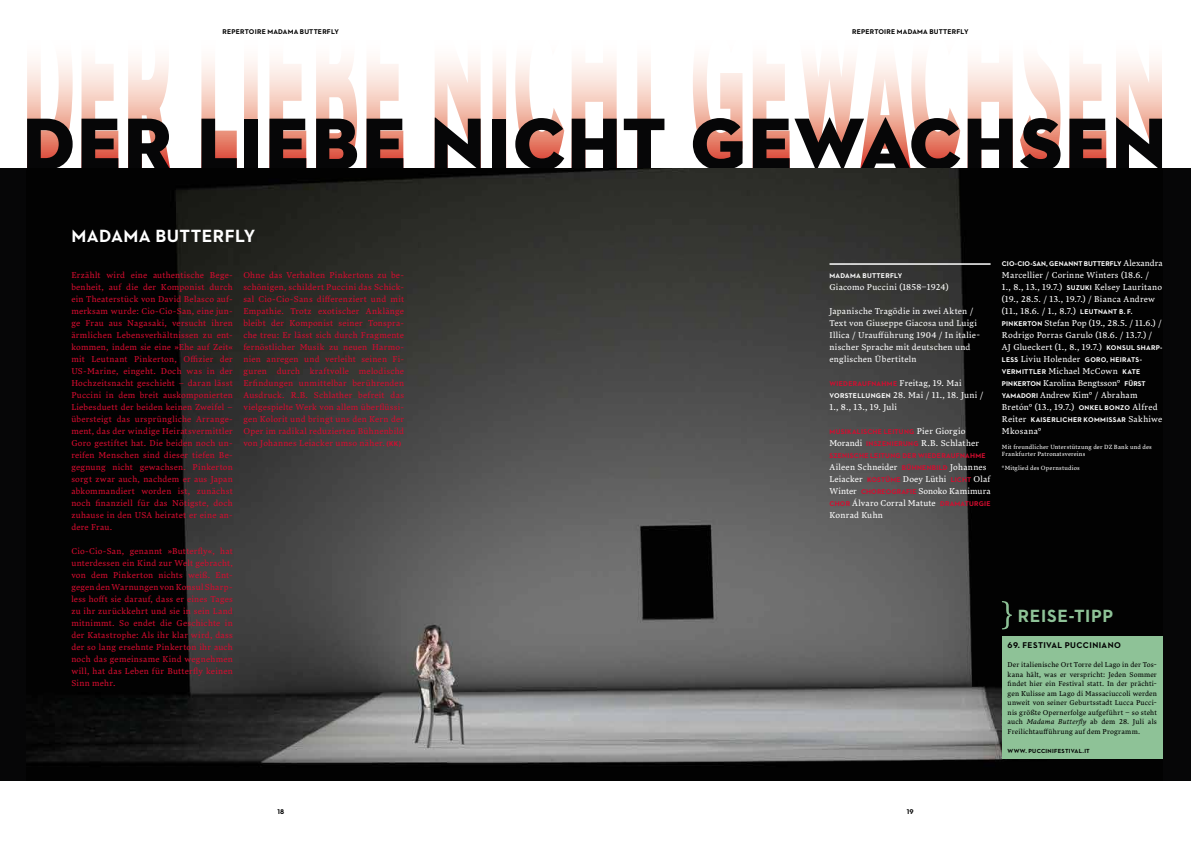
<style>
.page{position:relative;width:1191px;height:842px;background:#fff}
.page>*{position:absolute;margin:0;border:0;box-sizing:border-box;transform-origin:0 0}
.t1{font:75px "Neutraface 2 Display Titling";letter-spacing:.035em;color:#060607}
.t2{font:700 18px "Neutraface 2 Text";letter-spacing:.02em;color:#fff}
.t3{font:700 18px "Neutraface 2 Text";letter-spacing:.04em;color:#8ec297}
.t4{font:8.5px/12px "Lava Std";letter-spacing:.02em;color:#d50c2f;text-align:justify}
.t5{font:8.5px/12px "Lava Std";letter-spacing:.02em;color:#fff}
.t6{font:700 8.5px "Neutraface 2 Text";letter-spacing:.045em;color:#000}
.t7{font:7px/9.5px "Lava Std";letter-spacing:.025em;color:#000;text-align:justify}
.t8{font:700 7px/12px "Neutraface 2 Text";letter-spacing:.035em;color:#fff}
.t9{font:700 7px "Neutraface 2 Text";letter-spacing:.04em;color:#d50c2f}
.t10{font:700 7px "Neutraface 2 Text";letter-spacing:.025em;color:#000}
.t11{font:700 7px "Neutraface 2 Text";letter-spacing:.005em;color:#fff}
.t12{font:6px/7.2px "Lava Std";letter-spacing:.025em;color:#fff}
.t13{font:700 6px "Neutraface 2 Text";letter-spacing:.04em;color:#000}
.s1{font-family:"Neutraface 2 Text";font-weight:700;font-size:7px}
.s2{font-family:"Lava Std";font-weight:400;font-size:8.5px;color:#fff}
.s3{font-family:"Neutraface 2 Text";font-weight:700;font-size:7px;color:#d50c2f}
.s4{font-family:"Lava Std";font-weight:400;font-size:8.5px}
.s5{font-style:italic}
</style>
<div class="page">
<svg style="left:128px;top:60px;width:1034px;height:109px"></svg>
<div style="left:0;top:169px;width:1191px;height:612px;background:#060607"></div>
<img style="left:29px;top:169px;width:1133px;height:594px">
<hr style="left:829px;top:263px;width:161px;height:2px;background:#fff">
<svg style="left:1002px;top:601px;width:10px;height:28px"></svg>
<div style="left:1002px;top:636px;width:160px;height:122px;background:#8ec297"></div>
<p class="t10" style="left:222px;top:27px;width:118px">REPERTOIRE MADAMA BUTTERFLY</p>
<p class="t10" style="left:852px;top:27px;width:118px">REPERTOIRE MADAMA BUTTERFLY</p>
<h1 class="t1" style="left:23px;top:97px;width:1145px">DER LIEBE NICHT GEWACHSEN</h1>
<h2 class="t2" style="left:72px;top:225px;width:185px">MADAMA BUTTERFLY</h2>
<p class="t4" style="left:71px;top:269px;width:163px">Erzählt wird eine authentische Bege&shy;benheit, auf die der Komponist durch ein Theaterstück von David Belasco auf&shy;merksam wurde: Cio-Cio-San, eine jun&shy;ge Frau aus Nagasaki, versucht ihren ärmlichen Lebensverhältnissen zu ent&shy;kommen, indem sie eine »Ehe auf Zeit« mit Leutnant Pinkerton, Offizier der US-Marine, eingeht. Doch was in der Hochzeitsnacht geschieht – daran lässt Puccini in dem breit auskomponierten Liebesduett der beiden keinen Zweifel – übersteigt das ursprüngliche Arrange&shy;ment, das der windige Heiratsvermittler Goro gestiftet hat. Die beiden noch un&shy;reifen Menschen sind dieser tiefen Be&shy;gegnung nicht gewachsen. Pinkerton sorgt zwar auch, nachdem er aus Japan abkommandiert worden ist, zunächst noch finanziell für das Nötigste, doch zuhause in den USA heiratet er eine an&shy;dere Frau.</p>
<p class="t4" style="left:71px;top:545px;width:163px">Cio-Cio-San, genannt »Butterfly«, hat unterdessen ein Kind zur Welt gebracht, von dem Pinkerton nichts weiß. Ent&shy;gegen den Warnungen von Konsul Sharp&shy;less hofft sie darauf, dass er eines Tages zu ihr zurückkehrt und sie in sein Land mitnimmt. So endet die Geschichte in der Katastrophe: Als ihr klar wird, dass der so lang ersehnte Pinkerton ihr auch noch das gemeinsame Kind wegnehmen will, hat das Leben für Butterfly keinen Sinn mehr.</p>
<p class="t4" style="left:243px;top:269px;width:162px">Ohne das Verhalten Pinkertons zu be&shy;schönigen, schildert Puccini das Schick&shy;sal Cio-Cio-Sans differenziert und mit Empathie. Trotz exotischer Anklänge bleibt der Komponist seiner Tonspra&shy;che treu: Er lässt sich durch Fragmente fernöstlicher Musik zu neuen Harmo&shy;nien anregen und verleiht seinen Fi&shy;guren durch kraftvolle melodische Erfindungen unmittelbar berührenden Ausdruck. R.B. Schlather befreit das vielgespielte Werk von allem überflüssi&shy;gen Kolorit und bringt uns den Kern der Oper im radikal reduzierten Bühnenbild von Johannes Leiacker umso näher. <span class="s1">(KK)</span></p>
<p class="t8" style="left:829px;top:270px;width:74px">MADAMA BUTTERFLY</p>
<p class="t5" style="left:829px;top:281px;width:120px">Giacomo Puccini (1858–1924)</p>
<p class="t5" style="left:829px;top:305px;width:152px">Japanische Tragödie in zwei Akten / Text von Giuseppe Giacosa und Luigi Illica / Uraufführung 1904 / In italie&shy;nischer Sprache mit deutschen und englischen Übertiteln</p>
<p class="t9" style="left:829px;top:379px;width:134px">WIEDERAUFNAHME <span class="s2">Freitag, 19. Mai</span></p>
<p class="t5" style="left:829px;top:389px;width:155px"><span class="s1">VORSTELLUNGEN</span> 28. Mai / 11., 18. Juni /<br>1., 8., 13., 19. Juli</p>
<p class="t9" style="left:829px;top:427px;width:137px">MUSIKALISCHE LEITUNG <span class="s2">Pier Giorgio</span></p>
<p class="t5" style="left:829px;top:437px;width:151px">Morandi <span class="s3">INSZENIERUNG</span> R.B. Schlather</p>
<p class="t9" style="left:829px;top:451px;width:158px">SZENISCHE LEITUNG DER WIEDERAUFNAHME</p>
<p class="t5" style="left:829px;top:461px;width:163px">Aileen Schneider <span class="s3">BÜHNENBILD</span> Johannes Leiacker <span class="s3">KOSTÜME</span> Doey Lüthi <span class="s3">LICHT</span> Olaf Winter <span class="s3">CHOREOGRAFIE</span> Sonoko Kamimura <span class="s3">CHOR</span> Álvaro Corral Matute <span class="s3">DRAMATURGIE </span>Konrad Kuhn</p>
<p class="t11" style="left:1002px;top:259px;width:162px">CIO-CIO-SAN, GENANNT BUTTERFLY <span class="s4">Alexandra</span></p>
<p class="t5" style="left:1002px;top:269px;width:162px">Marcellier / Corinne Winters (18.6. /<br>1., 8., 13., 19.7.) <span class="s1">SUZUKI</span> Kelsey Lauritano (19., 28.5. / 13., 19.7.) / Bianca Andrew (11., 18.6. / 1., 8.7.) <span class="s1">LEUTNANT B. F.<br>PINKERTON</span> Stefan Pop (19., 28.5. / 11.6.) / Rodrigo Porras Garulo (18.6. / 13.7.) / AJ Glueckert (1., 8., 19.7.) <span class="s1">KONSUL SHARP-</span></p>
<p class="t8" style="left:1002px;top:354px;width:142px">LESS <span class="s4">Liviu Holender</span> GORO, HEIRATS-<br>VERMITTLER <span class="s4">Michael McCown</span> KATE</p>
<p class="t5" style="left:1002px;top:377px;width:157px"><span class="s1">PINKERTON</span> Karolina Bengtsson° <span class="s1">FÜRST<br>YAMADORI</span> Andrew Kim° / Abraham<br>Bretón° (13., 19.7.) <span class="s1">ONKEL BONZO</span> Alfred</p>
<p class="t8" style="left:1002px;top:414px;width:162px"><span class="s4">Reiter</span> KAISERLICHER KOMMISSAR <span class="s4">Sakhiwe</span></p>
<p class="t5" style="left:1002px;top:425px;width:41px">Mkosana°</p>
<p class="t12" style="left:1002px;top:443px;width:151px">Mit freundlicher Unterstützung der DZ Bank und des<br>Frankfurter Patronatsvereins</p>
<p class="t12" style="left:1002px;top:464px;width:79px">°Mitglied des Opernstudios</p>
<h2 class="t3" style="left:1017px;top:605px;width:97px">REISE-TIPP</h2>
<p class="t6" style="left:1007px;top:640px;width:115px">69. FESTIVAL PUCCINIANO</p>
<p class="t7" style="left:1007px;top:660px;width:151px">Der italienische Ort Torre del Lago in der Tos&shy;kana hält, was er verspricht: Jeden Sommer findet hier ein Festival statt. In der prächti&shy;gen Kulisse am Lago di Massaciuccoli werden unweit von seiner Geburtsstadt Lucca Pucci&shy;nis größte Opernerfolge aufgeführt – so steht auch <span class="s5">Madama Butterfly</span> ab dem 28. Juli als Freilichtaufführung auf dem Programm.</p>
<p class="t13" style="left:1007px;top:747px;width:84px">WWW. PUCCINIFESTIVAL.IT</p>
<p class="t10" style="left:277px;top:807px;width:8px">18</p>
<p class="t10" style="left:906px;top:807px;width:8px">19</p>
</div>
